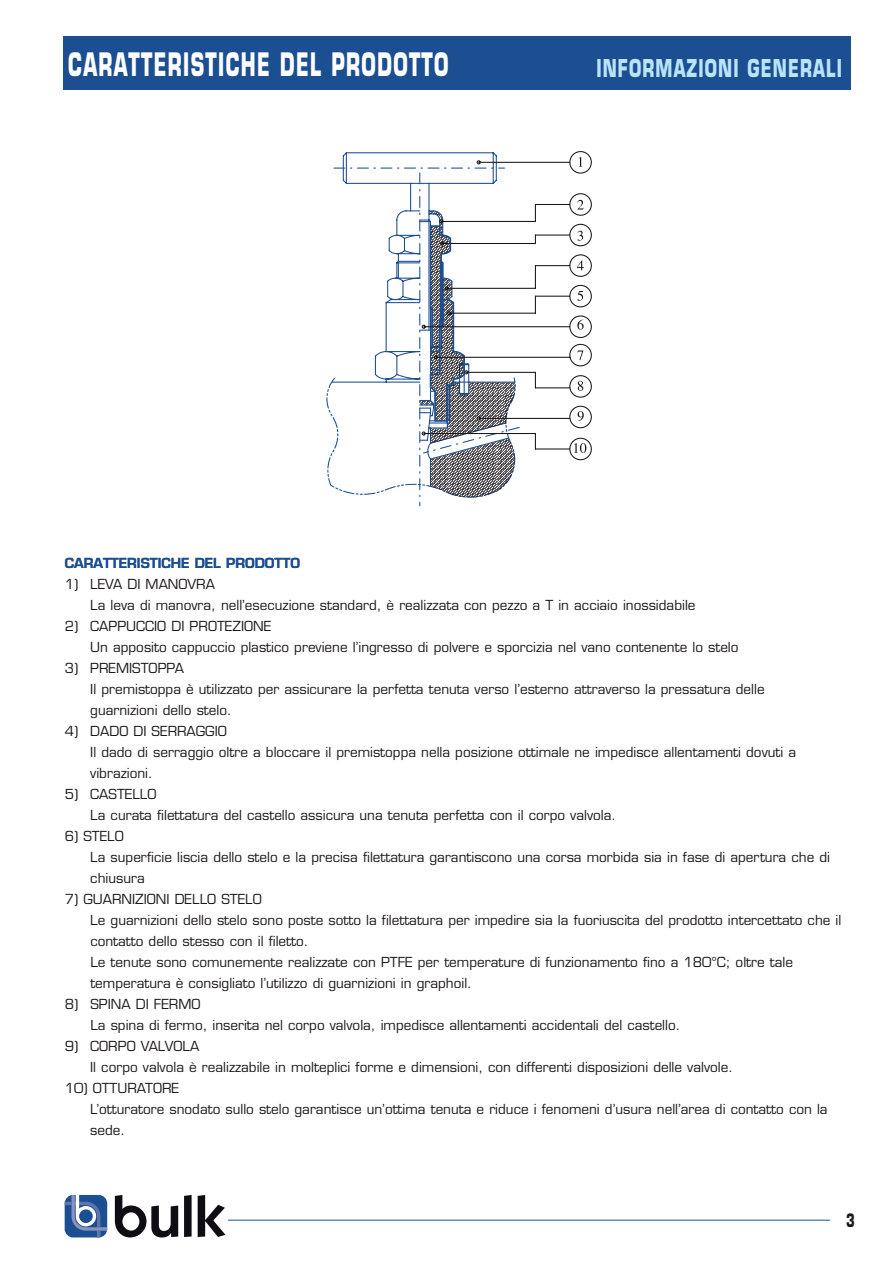
<style>
.page{position:relative;width:893px;height:1263px;background:#fff}
.page>*{position:absolute;margin:0;border:0;box-sizing:border-box;transform-origin:0 0}
.t1{font:700 31.5px "Eurostile";letter-spacing:.07em;color:#fff;scale:.6 1}
.t2{font:700 24px "Eurostile";letter-spacing:.07em;color:#b9e5fa;scale:.67 1}
.t3{font:700 18px "Eurostile";color:#1c171b;scale:.67 1}
.t4{font:13.5px/21px "Eurostile";color:#1c171b}
.t5{font:600 13.5px "Eurostile";color:#1c4f92}
</style>
<div class="page">
<div style="left:64px;top:37px;width:786px;height:53px;background:#1c4f92"></div>
<svg style="left:342px;top:152px;width:155px;height:15px"></svg>
<svg style="left:333px;top:167px;width:88px;height:340px"></svg>
<div style="left:569px;top:151px;width:23px;height:23px;border:1px solid #1c171b;border-radius:50%"></div>
<svg style="left:569px;top:450px;width:23px;height:11px"></svg>
<svg style="left:421px;top:160px;width:171px;height:290px"></svg>
<svg style="left:326px;top:211px;width:193px;height:289px"></svg>
<hr style="left:228px;top:1220px;width:601px;height:1px;background:#1c4f92">
<svg style="left:115px;top:1195px;width:63px;height:42px"></svg>
<svg style="left:184px;top:1195px;width:7px;height:42px"></svg>
<svg style="left:198px;top:1195px;width:27px;height:42px"></svg>
<svg style="left:65px;top:1195px;width:42px;height:42px;background:#5476ab"></svg>
<p class="t1" style="left:68px;top:45px;width:635px">CARATTERISTICHE DEL PRODOTTO</p>
<p class="t2" style="left:596px;top:53px;width:368px">INFORMAZIONI GENERALI</p>
<p class="t5" style="left:65px;top:555px;width:237px">CARATTERISTICHE DEL PRODOTTO</p>
<p class="t4" style="left:90px;top:574px;width:606px;text-indent:-26px">1) LEVA DI MANOVRA<br>La leva di manovra, nell’esecuzione standard, è realizzata con pezzo a T in acciaio inossidabile</p>
<p class="t4" style="left:90px;top:616px;width:649px;text-indent:-26px">2) CAPPUCCIO DI PROTEZIONE<br>Un apposito cappuccio plastico previene l’ingresso di polvere e sporcizia nel vano contenente lo stelo</p>
<p class="t4" style="left:90px;top:658px;width:676px;text-indent:-26px">3) PREMISTOPPA<br>Il premistoppa è utilizzato per assicurare la perfetta tenuta verso l’esterno attraverso la pressatura delle guarnizioni dello stelo.</p>
<p class="t4" style="left:90px;top:721px;width:707px;text-indent:-26px">4) DADO DI SERRAGGIO<br>Il dado di serraggio oltre a bloccare il premistoppa nella posizione ottimale ne impedisce allentamenti dovuti a vibrazioni.</p>
<p class="t4" style="left:90px;top:784px;width:527px;text-indent:-26px">5) CASTELLO<br>La curata filettatura del castello assicura una tenuta perfetta con il corpo valvola.</p>
<p class="t4" style="left:90px;top:826px;width:741px;text-indent:-26px">6) STELO<br>La superficie liscia dello stelo e la precisa filettatura garantiscono una corsa morbida sia in fase di apertura che di chiusura</p>
<p class="t4" style="left:90px;top:889px;width:752px;text-indent:-26px">7) GUARNIZIONI DELLO STELO<br>Le guarnizioni dello stelo sono poste sotto la filettatura per impedire sia la fuoriuscita del prodotto intercettato che il contatto dello stesso con il filetto.<br>Le tenute sono comunemente realizzate con PTFE per temperature di funzionamento fino a 180°C; oltre tale temperatura è consigliato l’utilizzo di guarnizioni in graphoil.</p>
<p class="t4" style="left:90px;top:994px;width:591px;text-indent:-26px">8) SPINA DI FERMO<br>La spina di fermo, inserita nel corpo valvola, impedisce allentamenti accidentali del castello.</p>
<p class="t4" style="left:90px;top:1036px;width:644px;text-indent:-26px">9) CORPO VALVOLA<br>Il corpo valvola è realizzabile in molteplici forme e dimensioni, con differenti disposizioni delle valvole.</p>
<p class="t4" style="left:90px;top:1078px;width:738px;text-indent:-26px">10) OTTURATORE<br>L’otturatore snodato sullo stelo garantisce un’ottima tenuta e riduce i fenomeni d’usura nell’area di contatto con la sede.</p>
<p class="t3" style="left:846px;top:1209px;width:15px">3</p>
</div>
